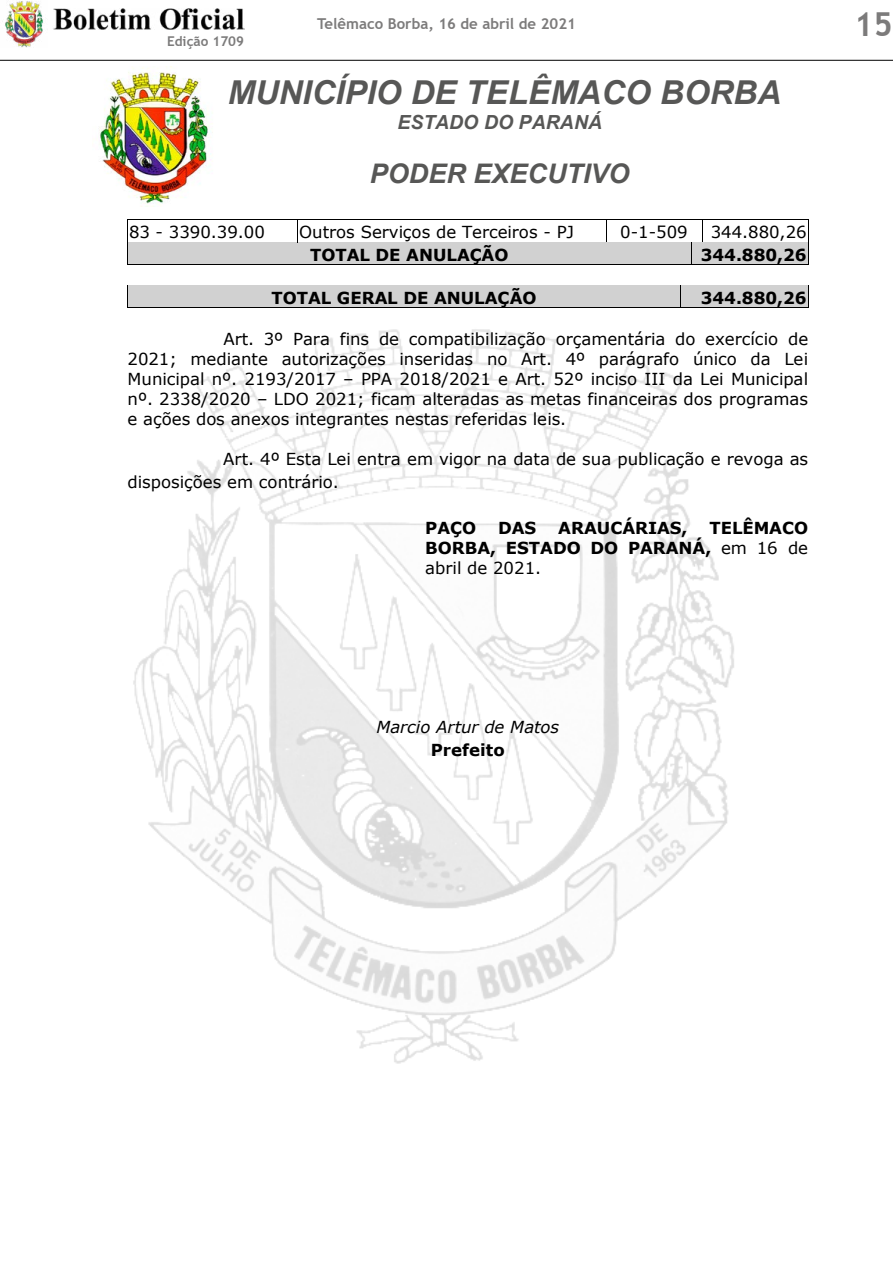
<style>
.page{position:relative;width:893px;height:1263px;background:#fff}
.page>*{position:absolute;margin:0;border:0;box-sizing:border-box;transform-origin:0 0}
.t1{font:italic 700 33px "Arial";color:#575756}
.t2{font:700 33px "Trebuchet MS";color:#7c7b7b}
.t3{font:italic 700 27px "Arial";color:#575756}
.t4{font:italic 700 19.5px "Arial";color:#575756}
.t5{font:16.5px/20.1px "Verdana";letter-spacing:-.005em;color:#000;text-align:justify}
.t6{font:700 16.5px/20.1px "Verdana";letter-spacing:-.005em;color:#000;text-align:justify}
.t7{font:italic 16.5px "Verdana";letter-spacing:-.005em;color:#000}
.t8{font:700 15px "Trebuchet MS";color:#7c7b7b}
.t9{font:700 13.5px "Trebuchet MS";color:#7c7b7b}
.s1{font-weight:400}
</style>
<div class="page">
<img style="left:5px;top:1px;width:38px;height:46px">
<img style="left:53px;top:8px;width:191px;height:21px">
<hr style="left:0;top:60px;width:893px;height:1px;background:#000">
<img style="left:99px;top:66px;width:114px;height:141px">
<img style="left:133px;top:329px;width:601px;height:735px">
<hr style="left:128px;top:220px;width:169px;height:1px;background:#000">
<hr style="left:298px;top:220px;width:308px;height:1px;background:#000">
<hr style="left:607px;top:220px;width:95px;height:1px;background:#000">
<hr style="left:702px;top:220px;width:106px;height:1px;background:#000">
<div style="left:129px;top:244px;width:561px;height:20px;background:#d1d1d1"></div>
<div style="left:693px;top:244px;width:114px;height:20px;background:#d1d1d1"></div>
<hr style="left:128px;top:242px;width:169px;height:1px;background:#000">
<hr style="left:128px;top:243px;width:169px;height:1px;background:#d1d1d1">
<svg style="left:297px;top:220px;width:1px;height:24px"></svg>
<hr style="left:298px;top:242px;width:308px;height:1px;background:#000">
<hr style="left:298px;top:243px;width:308px;height:1px;background:#d1d1d1">
<svg style="left:606px;top:220px;width:1px;height:24px"></svg>
<hr style="left:607px;top:242px;width:84px;height:1px;background:#000">
<hr style="left:607px;top:243px;width:84px;height:1px;background:#d1d1d1">
<hr style="left:702px;top:242px;width:106px;height:1px;background:#000">
<hr style="left:702px;top:243px;width:106px;height:1px;background:#d1d1d1">
<svg style="left:127px;top:220px;width:1px;height:45px"></svg>
<hr style="left:128px;top:264px;width:563px;height:1px;background:#000">
<svg style="left:691px;top:220px;width:12px;height:45px"></svg>
<hr style="left:692px;top:264px;width:116px;height:1px;background:#000">
<svg style="left:808px;top:220px;width:1px;height:45px"></svg>
<div style="left:129px;top:287px;width:550px;height:20px;background:#d1d1d1"></div>
<div style="left:682px;top:287px;width:125px;height:20px;background:#d1d1d1"></div>
<hr style="left:128px;top:285px;width:552px;height:1px;background:#000">
<hr style="left:128px;top:286px;width:552px;height:1px;background:#d1d1d1">
<hr style="left:681px;top:285px;width:127px;height:1px;background:#000">
<hr style="left:681px;top:286px;width:127px;height:1px;background:#d1d1d1">
<svg style="left:127px;top:285px;width:1px;height:23px"></svg>
<hr style="left:128px;top:307px;width:552px;height:1px;background:#000">
<svg style="left:680px;top:285px;width:1px;height:23px"></svg>
<hr style="left:681px;top:307px;width:127px;height:1px;background:#000">
<svg style="left:808px;top:285px;width:1px;height:23px"></svg>
<p class="t8" style="left:317px;top:14px;width:260px">Telêmaco Borba, 16 de abril de 2021</p>
<h1 class="t2" style="left:854px;top:3px;width:40px">15</h1>
<p class="t9" style="left:167px;top:33px;width:79px">Edição 1709</p>
<h1 class="t1" style="left:228px;top:70px;width:555px">MUNICÍPIO DE TELÊMACO BORBA</h1>
<p class="t4" style="left:397px;top:109px;width:206px">ESTADO DO PARANÁ</p>
<h2 class="t3" style="left:370px;top:155px;width:261px">PODER EXECUTIVO</h2>
<p class="t5" style="left:129px;top:222px;width:138px">83 - 3390.39.00</p>
<p class="t5" style="left:299px;top:222px;width:276px">Outros Serviços de Terceiros - PJ</p>
<p class="t5" style="left:620px;top:222px;width:69px">0-1-509</p>
<p class="t5" style="left:711px;top:222px;width:97px">344.880,26</p>
<p class="t6" style="left:310px;top:244px;width:200px">TOTAL DE ANULAÇÃO</p>
<p class="t6" style="left:701px;top:244px;width:107px">344.880,26</p>
<p class="t6" style="left:271px;top:287px;width:267px">TOTAL GERAL DE ANULAÇÃO</p>
<p class="t6" style="left:701px;top:287px;width:107px">344.880,26</p>
<p class="t5" style="left:128px;top:328px;width:682px;text-indent:96px">Art. 3º Para fins de compatibilização orçamentária do exercício de 2021; mediante autorizações inseridas no Art. 4º parágrafo único da Lei Municipal nº. 2193/2017 – PPA 2018/2021 e Art. 52º inciso III da Lei Municipal nº. 2338/2020 – LDO 2021; ficam alteradas as metas financeiras dos programas e ações dos anexos integrantes nestas referidas leis.</p>
<p class="t5" style="left:128px;top:447px;width:682px;line-height:23.1px;text-indent:96px">Art. 4º Esta Lei entra em vigor na data de sua publicação e revoga as disposições em contrário.</p>
<p class="t6" style="left:425px;top:518px;width:52px">PAÇO</p>
<p class="t6" style="left:498px;top:518px;width:40px">DAS</p>
<p class="t6" style="left:558px;top:518px;width:131px">ARAUCÁRIAS,</p>
<p class="t6" style="left:425px;top:518px;width:384px;text-indent:284px">TELÊMACO BORBA, ESTADO DO PARANÁ, <span class="s1">em 16 de abril de 2021.</span></p>
<p class="t7" style="left:376px;top:715px;width:184px">Marcio Artur de Matos</p>
<p class="t6" style="left:431px;top:739px;width:75px">Prefeito</p>
</div>
